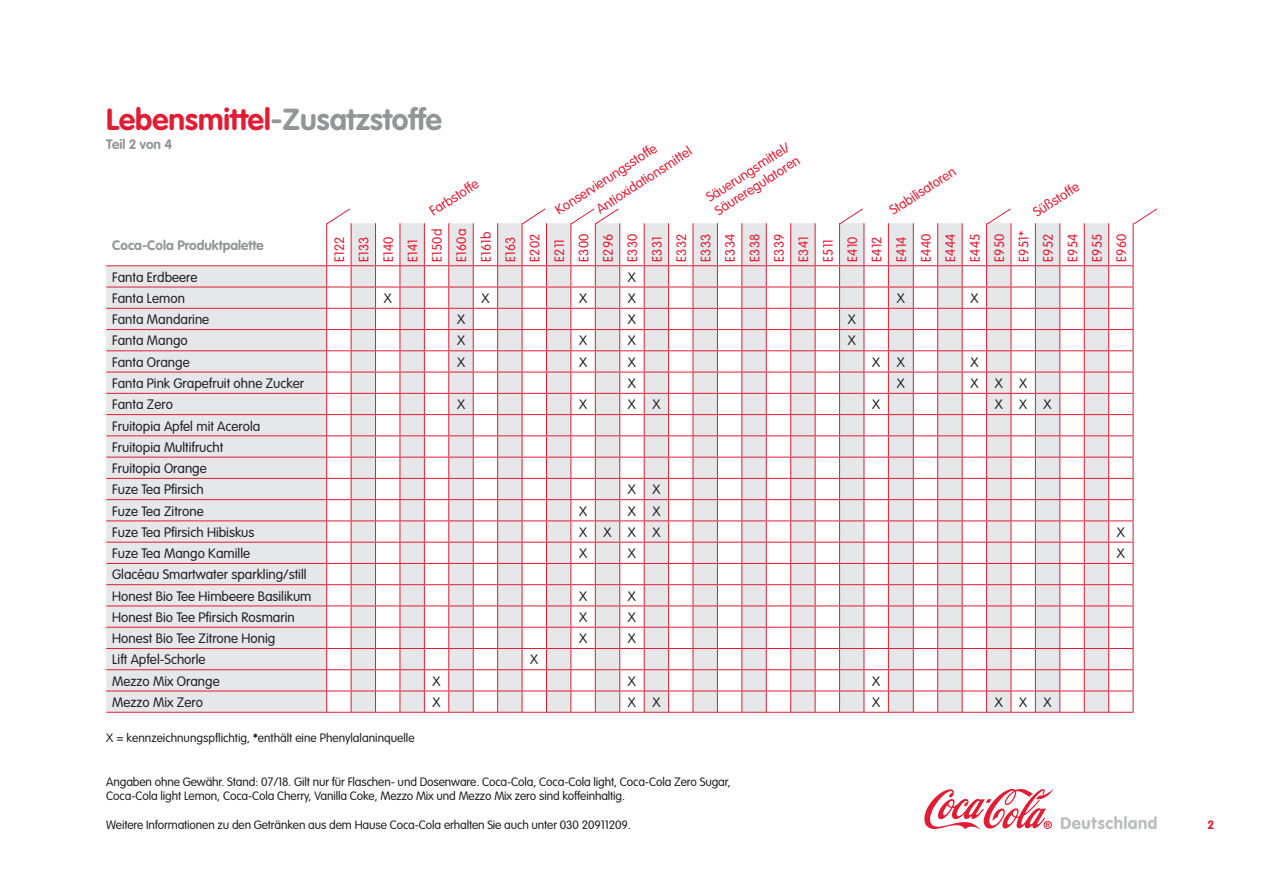
<style>
.page{position:relative;width:1263px;height:893px;background:#fff}
.page>*{position:absolute;margin:0;border:0;box-sizing:border-box;transform-origin:0 0}
.t1{font:700 30px "VAG Rounded";color:#939598}
.t2{font:300 13.5px/21.3px "VAG Rounded";color:#231f20}
.t3{font:300 13.5px/24.5px "VAG Rounded";color:#e01d35}
.t4{font:700 13.5px "VAG Rounded";color:#939598}
.t5{font:300 12px/14.4px "VAG Rounded";letter-spacing:-.01em;color:#231f20}
.t6{font:700 12px "VAG Rounded";color:#e01d35}
.s1{color:#e01d35}
.s2{font-weight:700}
</style>
<div class="page">
<svg style="left:1061px;top:816px;width:96px;height:13px"></svg>
<svg style="left:924px;top:789px;width:129px;height:41px"></svg>
<svg style="left:106px;top:223px;width:1002px;height:489px;fill:#e6e7e9"></svg>
<hr style="left:326px;top:223px;width:1px;height:42px;background:#e01d35">
<hr style="left:351px;top:223px;width:1px;height:42px;background:#e01d35">
<hr style="left:375px;top:223px;width:1px;height:42px;background:#e01d35">
<hr style="left:400px;top:223px;width:1px;height:42px;background:#e01d35">
<hr style="left:424px;top:223px;width:1px;height:42px;background:#e01d35">
<hr style="left:448px;top:223px;width:1px;height:42px;background:#e01d35">
<hr style="left:473px;top:223px;width:1px;height:42px;background:#e01d35">
<hr style="left:497px;top:223px;width:1px;height:42px;background:#e01d35">
<hr style="left:522px;top:223px;width:1px;height:42px;background:#e01d35">
<hr style="left:546px;top:223px;width:1px;height:42px;background:#e01d35">
<hr style="left:570px;top:223px;width:1px;height:42px;background:#e01d35">
<hr style="left:595px;top:223px;width:1px;height:42px;background:#e01d35">
<hr style="left:619px;top:223px;width:1px;height:42px;background:#e01d35">
<hr style="left:644px;top:223px;width:1px;height:42px;background:#e01d35">
<hr style="left:668px;top:223px;width:1px;height:42px;background:#e01d35">
<hr style="left:693px;top:223px;width:1px;height:42px;background:#e01d35">
<hr style="left:717px;top:223px;width:1px;height:42px;background:#e01d35">
<hr style="left:741px;top:223px;width:1px;height:42px;background:#e01d35">
<hr style="left:766px;top:223px;width:1px;height:42px;background:#e01d35">
<hr style="left:790px;top:223px;width:1px;height:42px;background:#e01d35">
<hr style="left:815px;top:223px;width:1px;height:42px;background:#e01d35">
<hr style="left:839px;top:223px;width:1px;height:42px;background:#e01d35">
<hr style="left:863px;top:223px;width:1px;height:42px;background:#e01d35">
<hr style="left:888px;top:223px;width:1px;height:42px;background:#e01d35">
<hr style="left:913px;top:223px;width:1px;height:42px;background:#e01d35">
<hr style="left:937px;top:223px;width:1px;height:42px;background:#e01d35">
<hr style="left:962px;top:223px;width:1px;height:42px;background:#e01d35">
<hr style="left:986px;top:223px;width:1px;height:42px;background:#e01d35">
<hr style="left:1011px;top:223px;width:1px;height:42px;background:#e01d35">
<hr style="left:1035px;top:223px;width:1px;height:42px;background:#e01d35">
<hr style="left:1059px;top:223px;width:1px;height:42px;background:#e01d35">
<hr style="left:1084px;top:223px;width:1px;height:42px;background:#e01d35">
<hr style="left:1108px;top:223px;width:1px;height:42px;background:#e01d35">
<hr style="left:1133px;top:223px;width:1px;height:42px;background:#e01d35">
<hr style="left:106px;top:435px;width:221px;height:1px;background:#e01d35">
<hr style="left:106px;top:457px;width:221px;height:1px;background:#e01d35">
<hr style="left:106px;top:265px;width:221px;height:1px;background:#e01d35">
<hr style="left:106px;top:287px;width:221px;height:1px;background:#e01d35">
<hr style="left:106px;top:414px;width:221px;height:1px;background:#e01d35">
<hr style="left:106px;top:308px;width:221px;height:1px;background:#e01d35">
<hr style="left:106px;top:329px;width:221px;height:1px;background:#e01d35">
<hr style="left:106px;top:350px;width:221px;height:1px;background:#e01d35">
<hr style="left:106px;top:372px;width:221px;height:1px;background:#e01d35">
<hr style="left:106px;top:393px;width:221px;height:1px;background:#e01d35">
<hr style="left:106px;top:478px;width:221px;height:1px;background:#e01d35">
<hr style="left:106px;top:499px;width:221px;height:1px;background:#e01d35">
<hr style="left:106px;top:520px;width:221px;height:1px;background:#e01d35">
<hr style="left:106px;top:542px;width:221px;height:1px;background:#e01d35">
<hr style="left:106px;top:563px;width:221px;height:1px;background:#e01d35">
<hr style="left:106px;top:584px;width:221px;height:1px;background:#e01d35">
<hr style="left:106px;top:606px;width:221px;height:1px;background:#e01d35">
<hr style="left:106px;top:627px;width:221px;height:1px;background:#e01d35">
<hr style="left:106px;top:648px;width:221px;height:1px;background:#e01d35">
<hr style="left:106px;top:669px;width:221px;height:1px;background:#e01d35">
<hr style="left:106px;top:691px;width:221px;height:1px;background:#e01d35">
<hr style="left:106px;top:712px;width:221px;height:1px;background:#e01d35">
<svg style="left:326px;top:265px;width:808px;height:448px"></svg>
<svg style="left:325px;top:208px;width:26px;height:17px"></svg>
<svg style="left:521px;top:208px;width:25px;height:17px"></svg>
<svg style="left:570px;top:208px;width:49px;height:17px"></svg>
<svg style="left:838px;top:208px;width:26px;height:17px"></svg>
<svg style="left:986px;top:208px;width:25px;height:17px"></svg>
<svg style="left:1133px;top:208px;width:25px;height:17px"></svg>
<h1 class="t1" style="left:106px;top:102px;width:337px"><span class="s1">Lebensmittel</span>-Zusatzstoffe</h1>
<p class="t4" style="left:106px;top:137px;width:67px">Teil 2 von 4</p>
<p class="t3" style="left:424px;top:202px;width:57px;rotate:-33deg">Farbstoffe</p>
<p class="t3" style="left:580px;top:183px;width:112px;line-height:21.5px;text-indent:-35px;rotate:-33deg">Konservierungsstoffe<br>Antioxidationsmittel</p>
<p class="t3" style="left:701px;top:188px;width:98px;rotate:-33deg">Säuerungsmittel/</p>
<p class="t3" style="left:710px;top:202px;width:100px;rotate:-33deg">Säureregulatoren</p>
<p class="t3" style="left:884px;top:201px;width:78px;rotate:-33deg">Stabilisatoren</p>
<p class="t3" style="left:1028px;top:203px;width:54px;rotate:-33deg">Süßstoffe</p>
<p class="t4" style="left:112px;top:237px;width:153px">Coca-Cola Produktpalette</p>
<p class="t3" style="left:327px;top:261px;width:34px;rotate:-90deg">E122<br>E133<br>E140<br>E141<br>E150d<br>E160a<br>E161b<br>E163<br>E202<br>E211<br>E300<br>E296<br>E330<br>E331<br>E332<br>E333<br>E334<br>E338<br>E339<br>E341<br>E511<br>E410<br>E412<br>E414<br>E440<br>E444<br>E445<br>E950<br>E951*<br>E952<br>E954<br>E955<br>E960</p>
<p class="t2" style="left:112px;top:266px;width:87px">Fanta Erdbeere</p>
<p class="t2" style="left:628px;top:266px;width:10px">X</p>
<p class="t2" style="left:112px;top:288px;width:74px">Fanta Lemon</p>
<p class="t2" style="left:384px;top:288px;width:10px">X</p>
<p class="t2" style="left:481px;top:288px;width:10px">X</p>
<p class="t2" style="left:579px;top:288px;width:10px">X</p>
<p class="t2" style="left:628px;top:288px;width:10px">X</p>
<p class="t2" style="left:897px;top:288px;width:10px">X</p>
<p class="t2" style="left:970px;top:288px;width:10px">X</p>
<p class="t2" style="left:112px;top:309px;width:98px">Fanta Mandarine</p>
<p class="t2" style="left:457px;top:309px;width:10px">X</p>
<p class="t2" style="left:628px;top:309px;width:10px">X</p>
<p class="t2" style="left:848px;top:309px;width:10px">X</p>
<p class="t2" style="left:112px;top:330px;width:77px">Fanta Mango</p>
<p class="t2" style="left:457px;top:330px;width:10px">X</p>
<p class="t2" style="left:579px;top:330px;width:10px">X</p>
<p class="t2" style="left:628px;top:330px;width:10px">X</p>
<p class="t2" style="left:848px;top:330px;width:10px">X</p>
<p class="t2" style="left:112px;top:351px;width:79px">Fanta Orange</p>
<p class="t2" style="left:457px;top:351px;width:10px">X</p>
<p class="t2" style="left:579px;top:351px;width:10px">X</p>
<p class="t2" style="left:628px;top:351px;width:10px">X</p>
<p class="t2" style="left:872px;top:351px;width:34px">X X</p>
<p class="t2" style="left:970px;top:351px;width:10px">X</p>
<p class="t2" style="left:112px;top:373px;width:193px">Fanta Pink Grapefruit ohne Zucker</p>
<p class="t2" style="left:628px;top:373px;width:10px">X</p>
<p class="t2" style="left:897px;top:373px;width:10px">X</p>
<p class="t2" style="left:970px;top:373px;width:58px">XXX</p>
<p class="t2" style="left:112px;top:394px;width:62px">Fanta Zero</p>
<p class="t2" style="left:457px;top:394px;width:10px">X</p>
<p class="t2" style="left:579px;top:394px;width:10px">X</p>
<p class="t2" style="left:628px;top:394px;width:34px">X X</p>
<p class="t2" style="left:872px;top:394px;width:10px">X</p>
<p class="t2" style="left:995px;top:394px;width:58px">XXX</p>
<p class="t2" style="left:112px;top:415px;width:150px">Fruitopia Apfel mit Acerola<br>Fruitopia Multifrucht<br>Fruitopia Orange<br>Fuze Tea Pfirsich</p>
<p class="t2" style="left:628px;top:479px;width:34px">X X</p>
<p class="t2" style="left:112px;top:500px;width:93px">Fuze Tea Zitrone</p>
<p class="t2" style="left:579px;top:500px;width:10px">X</p>
<p class="t2" style="left:628px;top:500px;width:34px">X X</p>
<p class="t2" style="left:112px;top:521px;width:144px">Fuze Tea Pfirsich Hibiskus</p>
<p class="t2" style="left:579px;top:521px;width:83px">XXXX</p>
<p class="t2" style="left:1117px;top:521px;width:10px">X</p>
<p class="t2" style="left:112px;top:543px;width:139px">Fuze Tea Mango Kamille</p>
<p class="t2" style="left:579px;top:543px;width:10px">X</p>
<p class="t2" style="left:628px;top:543px;width:10px">X</p>
<p class="t2" style="left:1117px;top:543px;width:10px">X</p>
<p class="t2" style="left:112px;top:564px;width:201px">Glacéau Smartwater sparkling/still<br>Honest Bio Tee Himbeere Basilikum</p>
<p class="t2" style="left:579px;top:585px;width:10px">X</p>
<p class="t2" style="left:628px;top:585px;width:10px">X</p>
<p class="t2" style="left:112px;top:606px;width:184px">Honest Bio Tee Pfirsich Rosmarin</p>
<p class="t2" style="left:579px;top:606px;width:10px">X</p>
<p class="t2" style="left:628px;top:606px;width:10px">X</p>
<p class="t2" style="left:112px;top:628px;width:164px">Honest Bio Tee Zitrone Honig</p>
<p class="t2" style="left:579px;top:628px;width:10px">X</p>
<p class="t2" style="left:628px;top:628px;width:10px">X</p>
<p class="t2" style="left:112px;top:649px;width:95px">Lift Apfel-Schorle</p>
<p class="t2" style="left:530px;top:649px;width:10px">X</p>
<p class="t2" style="left:112px;top:670px;width:109px">Mezzo Mix Orange</p>
<p class="t2" style="left:433px;top:670px;width:10px">X</p>
<p class="t2" style="left:628px;top:670px;width:10px">X</p>
<p class="t2" style="left:872px;top:670px;width:10px">X</p>
<p class="t2" style="left:112px;top:692px;width:92px">Mezzo Mix Zero</p>
<p class="t2" style="left:433px;top:692px;width:10px">X</p>
<p class="t2" style="left:628px;top:692px;width:34px">X X</p>
<p class="t2" style="left:872px;top:692px;width:10px">X</p>
<p class="t2" style="left:995px;top:692px;width:58px">XXX</p>
<p class="t5" style="left:106px;top:731px;width:310px">X = kennzeichnungspflichtig, <span class="s2">*</span>enthält eine Phenylalaninquelle</p>
<p class="t5" style="left:106px;top:774px;width:626px">Angaben ohne Gewähr. Stand: 07/18. Gilt nur für Flaschen- und Dosenware. Coca-Cola, Coca-Cola light, Coca-Cola Zero Sugar,<br>Coca-Cola light Lemon, Coca-Cola Cherry, Vanilla Coke, Mezzo Mix und Mezzo Mix zero sind koffeinhaltig.</p>
<p class="t5" style="left:106px;top:818px;width:526px">Weitere Informationen zu den Getränken aus dem Hause Coca-Cola erhalten Sie auch unter 030 20911209.</p>
<p class="t6" style="left:1207px;top:818px;width:8px">2</p>
</div>
